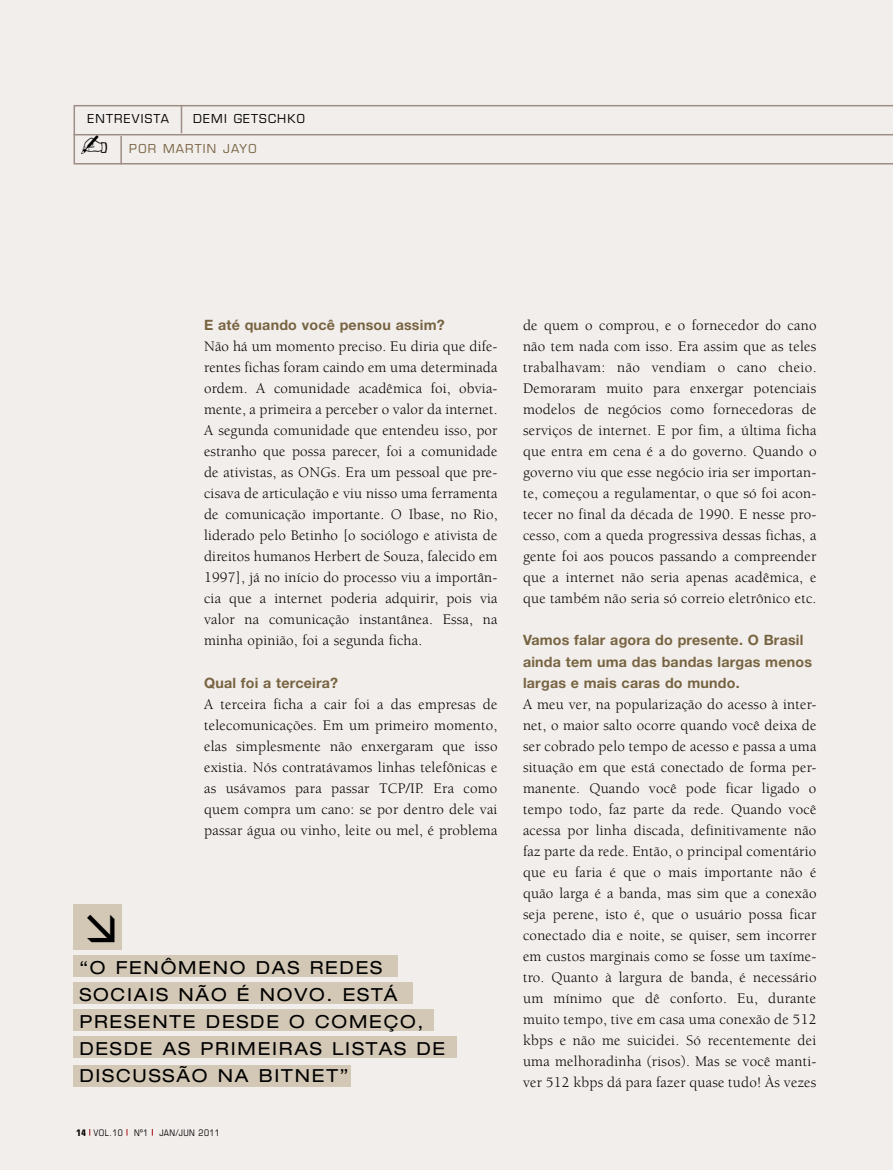
<style>
.page{position:relative;width:893px;height:1170px;background:#fff}
.page>*{position:absolute;margin:0;border:0;box-sizing:border-box;transform-origin:0 0}
.t1{font:expanded 18px/27px "Helvetica Neue LT Std";letter-spacing:.1em;color:#000}
.t2{font:15px/21px "Berkeley Std";letter-spacing:.015em;color:#000;text-align:justify}
.t3{font:700 14.25px/21px "Helvetica Neue LT Std";letter-spacing:.015em;color:#776441}
.t4{font:12px "Eurostile LT Std";letter-spacing:.1em;color:#000}
.t5{font:12px "Eurostile LT Std";letter-spacing:.1em;color:#776441}
.t6{font:condensed 9px "Eurostile LT Std";letter-spacing:.05em;color:#000}
.s1{font-weight:700}
</style>
<div class="page">
<div style="left:0;top:0;width:893px;height:1169px;background:#f2eeec"></div>
<div style="left:73px;top:955px;width:325px;height:21px;background:#d3c8b6"></div>
<div style="left:73px;top:1064px;width:278px;height:22px;background:#d3c8b6"></div>
<div style="left:73px;top:904px;width:49px;height:45px;background:#d3c8b6"></div>
<div style="left:73px;top:1036px;width:384px;height:21px;background:#d3c8b6"></div>
<div style="left:73px;top:982px;width:339px;height:21px;background:#d3c8b6"></div>
<div style="left:73px;top:1008px;width:361px;height:22px;background:#d3c8b6"></div>
<svg style="left:74px;top:105px;width:819px;height:59px"></svg>
<svg style="left:181px;top:105px;width:1px;height:28px"></svg>
<hr style="left:120px;top:136px;width:2px;height:28px;background:#9d8d85">
<hr style="left:74px;top:134px;width:819px;height:1px;background:#9d8d85">
<svg style="left:81px;top:136px;width:26px;height:18px"></svg>
<p class="t4" style="left:88px;top:112px;width:83px">ENTREVISTA</p>
<p class="t4" style="left:193px;top:112px;width:113px">DEMI GETSCHKO</p>
<p class="t5" style="left:129px;top:141px;width:129px">POR MARTIN JAYO</p>
<p class="t3" style="left:204px;top:314px;width:242px">E até quando você pensou assim?</p>
<p class="t2" style="left:204px;top:336px;width:295px">Não há um momento preciso. Eu diria que dife&shy;rentes fichas foram caindo em uma determinada ordem. A comunidade acadêmica foi, obvia&shy;mente, a primeira a perceber o valor da internet.<br>A segunda comunidade que entendeu isso, por estranho que possa parecer, foi a comunidade de ativistas, as ONGs. Era um pessoal que pre&shy;cisava de articulação e viu nisso uma ferramenta de comunicação importante. O Ibase, no Rio, liderado pelo Betinho [o sociólogo e ativista de direitos humanos Herbert de Souza, falecido em 1997], já no início do processo viu a importân&shy;cia que a internet poderia adquirir, pois via valor na comunicação instantânea. Essa, na minha opinião, foi a segunda ficha.</p>
<p class="t3" style="left:204px;top:671px;width:136px">Qual foi a terceira?</p>
<p class="t2" style="left:204px;top:693px;width:295px">A terceira ficha a cair foi a das empresas de telecomunicações. Em um primeiro momento, elas simplesmente não enxergaram que isso existia. Nós contratávamos linhas telefônicas e as usávamos para passar TCP/IP. Era como quem compra um cano: se por dentro dele vai passar água ou vinho, leite ou mel, é problema</p>
<p class="t1" style="left:79px;top:953px;width:365px">“O FENÔMENO DAS REDES<br>SOCIAIS NÃO É NOVO. ESTÁ<br>PRESENTE DESDE O COMEÇO,<br>DESDE AS PRIMEIRAS LISTAS DE<br>DISCUSSÃO NA BITNET”</p>
<p class="t6" style="left:77px;top:1126px;width:145px"><span class="s1">14</span> VOL.10 Nº1 JAN/JUN 2011</p>
<p class="t2" style="left:523px;top:315px;width:295px">de quem o comprou, e o fornecedor do cano não tem nada com isso. Era assim que as teles trabalhavam: não vendiam o cano cheio.<br>Demoraram muito para enxergar potenciais modelos de negócios como fornecedoras de serviços de internet. E por fim, a última ficha que entra em cena é a do governo. Quando o governo viu que esse negócio iria ser importan&shy;te, começou a regulamentar, o que só foi acon&shy;tecer no final da década de 1990. E nesse pro&shy;cesso, com a queda progressiva dessas fichas, a gente foi aos poucos passando a compreender que a internet não seria apenas acadêmica, e que também não seria só correio eletrônico etc.</p>
<p class="t3" style="left:523px;top:629px;width:290px">Vamos falar agora do presente. O Brasil ainda tem uma das bandas largas menos largas e mais caras do mundo.</p>
<p class="t2" style="left:523px;top:693px;width:295px">A meu ver, na popularização do acesso à inter&shy;net, o maior salto ocorre quando você deixa de ser cobrado pelo tempo de acesso e passa a uma situação em que está conectado de forma per&shy;manente. Quando você pode ficar ligado o tempo todo, faz parte da rede. Quando você acessa por linha discada, definitivamente não faz parte da rede. Então, o principal comentário que eu faria é que o mais importante não é quão larga é a banda, mas sim que a conexão seja perene, isto é, que o usuário possa ficar conectado dia e noite, se quiser, sem incorrer em custos marginais como se fosse um taxíme&shy;tro. Quanto à largura de banda, é necessário um mínimo que dê conforto. Eu, durante muito tempo, tive em casa uma conexão de 512 kbps e não me suicidei. Só recentemente dei uma melhoradinha (risos). Mas se você manti&shy;ver 512 kbps dá para fazer quase tudo! Às vezes</p>
</div>
